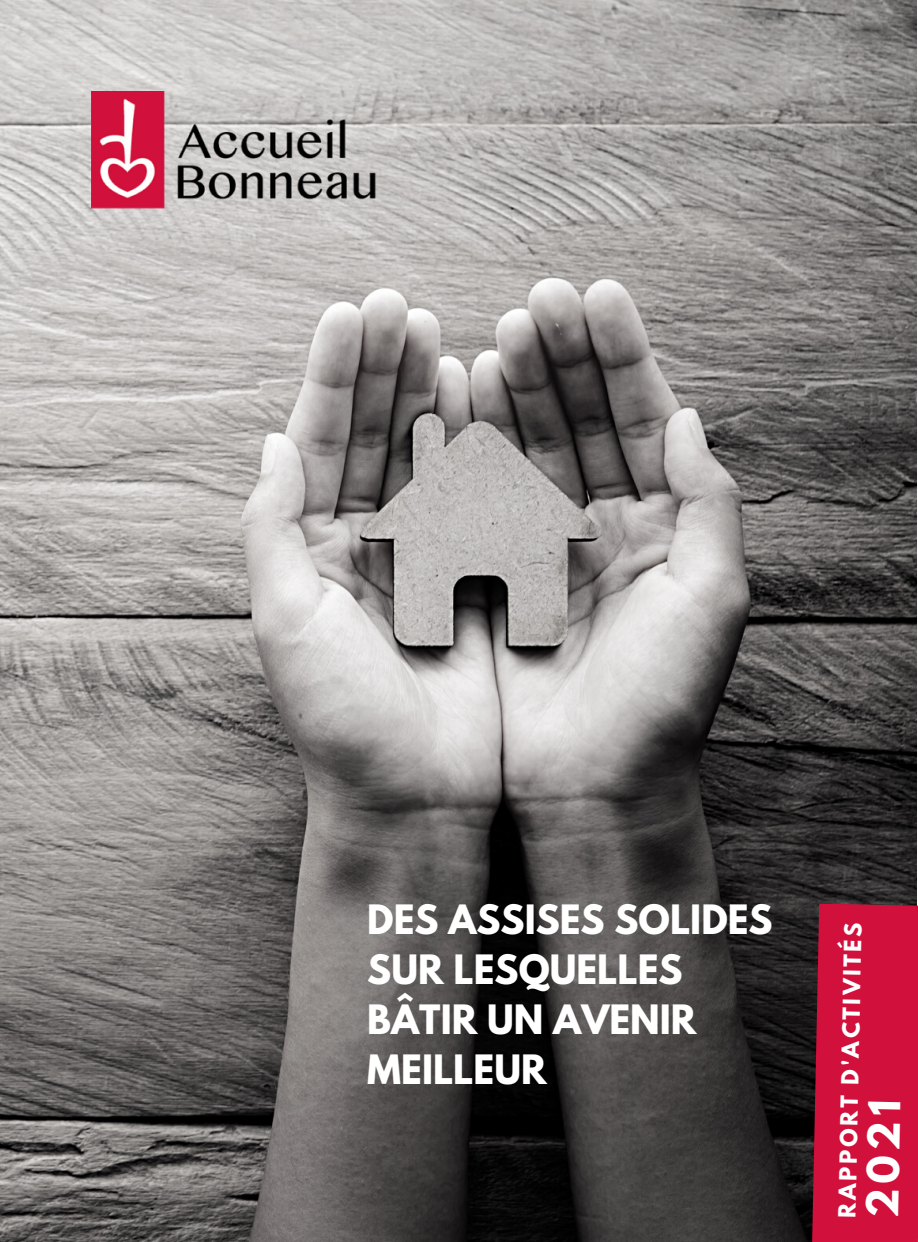
<style>
.page{position:relative;width:918px;height:1242px;background:#fff}
.page>*{position:absolute;margin:0;border:0;box-sizing:border-box;transform-origin:0 0}
.t1{font:700 39px "League Spartan";color:#fff}
.t2{font:700 35.85px/49.9px "League Spartan";color:#fff}
.t3{font:700 21px "League Spartan";color:#fff}
</style>
<div class="page">
<img style="left:0;top:0;width:917px;height:1242px">
<img style="left:92px;top:92px;width:294px;height:118px">
<div style="left:812px;top:904px;width:106px;height:338px;background:#d1103c"></div>
<p class="t2" style="left:367px;top:899px;width:407px">DES ASSISES SOLIDES<br>SUR LESQUELLES<br>BÂTIR UN AVENIR<br>MEILLEUR</p>
<p class="t3" style="left:837px;top:1217px;width:296px;rotate:-89deg">RAPPORT D'ACTIVITÉS</p>
<p class="t1" style="left:863px;top:1218px;width:120px;rotate:-89deg">2021</p>
</div>
